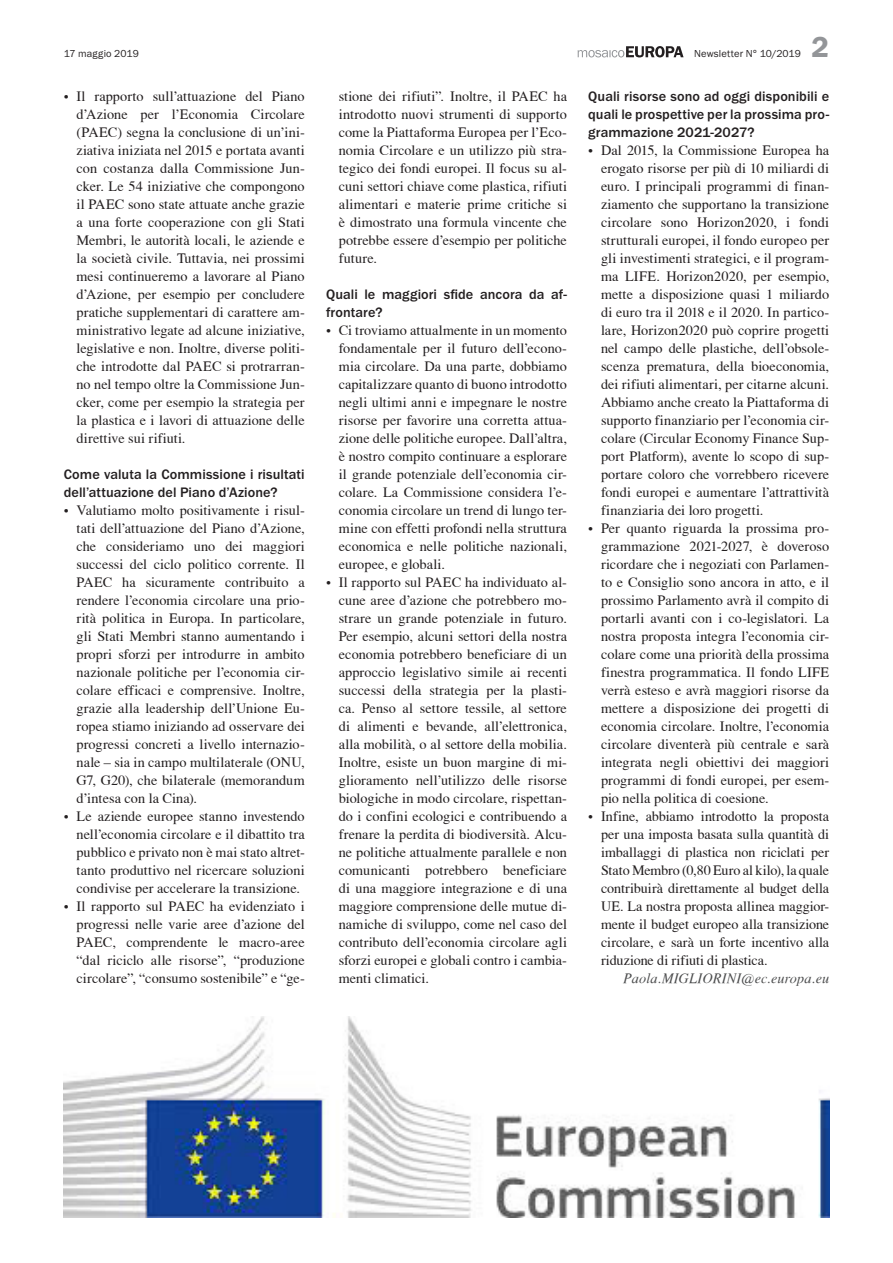
<style>
.page{position:relative;width:893px;height:1263px;background:#fff}
.page>*{position:absolute;margin:0;border:0;box-sizing:border-box;transform-origin:0 0}
.t1{font:600 30px "Franklin Gothic Itc T";color:#939598}
.t2{font:14.25px/18px "T Acc LAD";letter-spacing:.005em;color:#231f20;text-align:justify}
.Interveiw_Frage{font:500 14.25px/18px "Franklin Gothic Itc T";letter-spacing:.005em;color:#231f20}
.Autor{font:14.25px "T Acc LAD Italic";letter-spacing:.005em;color:#4b4c4d}
.t3{font:10.5px "Franklin Gothic Itc T";letter-spacing:.01em;color:#231f20}
</style>
<div class="page">
<svg style="left:578px;top:46px;width:106px;height:11px"></svg>
<img style="left:64px;top:1016px;width:765px;height:201px">
<p class="t3" style="left:64px;top:48px;width:77px">17 maggio 2019</p>
<p class="t3" style="left:694px;top:48px;width:109px">Newsletter N° 10/2019</p>
<h1 class="t1" style="left:812px;top:30px;width:19px">2</h1>
<p class="t2" style="left:77px;top:87px;width:230px;text-indent:-13px">• Il rapporto sull’attuazione del Piano d’Azione per l’Economia Circolare (PAEC) segna la conclusione di un’ini&shy;ziativa iniziata nel 2015 e portata avanti con costanza dalla Commissione Jun&shy;cker. Le 54 iniziative che compongono il PAEC sono state attuate anche grazie a una forte cooperazione con gli Stati Membri, le autorità locali, le aziende e la società civile. Tuttavia, nei prossimi mesi continueremo a lavorare al Piano d’Azione, per esempio per concludere pratiche supplementari di carattere am&shy;ministrativo legate ad alcune iniziative, legislative e non. Inoltre, diverse politi&shy;che introdotte dal PAEC si protrarran&shy;no nel tempo oltre la Commissione Jun&shy;cker, come per esempio la strategia per la plastica e i lavori di attuazione delle direttive sui rifiuti.</p>
<p class="Interveiw_Frage" style="left:64px;top:465px;width:242px">Come valuta la Commissione i risultati dell’attuazione del Piano d’Azione?</p>
<p class="t2" style="left:77px;top:501px;width:230px;text-indent:-13px">• Valutiamo molto positivamente i risul&shy;tati dell’attuazione del Piano d’Azione, che consideriamo uno dei maggiori successi del ciclo politico corrente. Il PAEC ha sicuramente contribuito a rendere l’economia circolare una prio&shy;rità politica in Europa. In particolare, gli Stati Membri stanno aumentando i propri sforzi per introdurre in ambito nazionale politiche per l’economia cir&shy;colare efficaci e comprensive. Inoltre, grazie alla leadership dell’Unione Eu&shy;ropea stiamo iniziando ad osservare dei progressi concreti a livello internazio&shy;nale – sia in campo multilaterale (ONU, G7, G20), che bilaterale (memorandum d’intesa con la Cina).</p>
<p class="t2" style="left:77px;top:807px;width:230px;text-indent:-13px">• Le aziende europee stanno investendo nell’economia circolare e il dibattito tra pubblico e privato non è mai stato altret&shy;tanto produttivo nel ricercare soluzioni condivise per accelerare la transizione.</p>
<p class="t2" style="left:77px;top:897px;width:230px;text-indent:-13px">• Il rapporto sul PAEC ha evidenziato i progressi nelle varie aree d’azione del PAEC, comprendente le macro-aree “dal riciclo alle risorse”, “produzione circolare”, “consumo sostenibile” e “ge-</p>
<p class="t2" style="left:339px;top:87px;width:230px">stione dei rifiuti”. Inoltre, il PAEC ha introdotto nuovi strumenti di supporto come la Piattaforma Europea per l’Eco&shy;nomia Circolare e un utilizzo più stra&shy;tegico dei fondi europei. Il focus su al&shy;cuni settori chiave come plastica, rifiuti alimentari e materie prime critiche si è dimostrato una formula vincente che potrebbe essere d’esempio per politiche future.</p>
<p class="Interveiw_Frage" style="left:326px;top:285px;width:242px">Quali le maggiori sfide ancora da af&shy;frontare?</p>
<p class="t2" style="left:339px;top:321px;width:230px;text-indent:-13px">• Ci troviamo attualmente in un momento fondamentale per il futuro dell’econo&shy;mia circolare. Da una parte, dobbiamo capitalizzare quanto di buono introdotto negli ultimi anni e impegnare le nostre risorse per favorire una corretta attua&shy;zione delle politiche europee. Dall’altra, è nostro compito continuare a esplorare il grande potenziale dell’economia cir&shy;colare. La Commissione considera l’e&shy;conomia circolare un trend di lungo ter&shy;mine con effetti profondi nella struttura economica e nelle politiche nazionali, europee, e globali.</p>
<p class="t2" style="left:339px;top:573px;width:230px;text-indent:-13px">• Il rapporto sul PAEC ha individuato al&shy;cune aree d’azione che potrebbero mo&shy;strare un grande potenziale in futuro.<br>Per esempio, alcuni settori della nostra economia potrebbero beneficiare di un approccio legislativo simile ai recenti successi della strategia per la plasti&shy;ca. Penso al settore tessile, al settore di alimenti e bevande, all’elettronica, alla mobilità, o al settore della mobilia.<br>Inoltre, esiste un buon margine di mi&shy;glioramento nell’utilizzo delle risorse biologiche in modo circolare, rispettan&shy;do i confini ecologici e contribuendo a frenare la perdita di biodiversità. Alcu&shy;ne politiche attualmente parallele e non comunicanti potrebbero beneficiare di una maggiore integrazione e di una maggiore comprensione delle mutue di&shy;namiche di sviluppo, come nel caso del contributo dell’economia circolare agli sforzi europei e globali contro i cambia&shy;menti climatici.</p>
<p class="Interveiw_Frage" style="left:588px;top:87px;width:242px;text-align:justify">Quali risorse sono ad oggi disponibili e quali le prospettive per la prossima pro&shy;grammazione 2021-2027?</p>
<p class="t2" style="left:601px;top:141px;width:230px;text-indent:-13px">• Dal 2015, la Commissione Europea ha erogato risorse per più di 10 miliardi di euro. I principali programmi di finan&shy;ziamento che supportano la transizione circolare sono Horizon2020, i fondi strutturali europei, il fondo europeo per gli investimenti strategici, e il program&shy;ma LIFE. Horizon2020, per esempio, mette a disposizione quasi 1 miliardo di euro tra il 2018 e il 2020. In partico&shy;lare, Horizon2020 può coprire progetti nel campo delle plastiche, dell’obsole&shy;scenza prematura, della bioeconomia, dei rifiuti alimentari, per citarne alcuni.<br>Abbiamo anche creato la Piattaforma di supporto finanziario per l’economia cir&shy;colare (Circular Economy Finance Sup&shy;port Platform), avente lo scopo di sup&shy;portare coloro che vorrebbero ricevere fondi europei e aumentare l’attrattività finanziaria dei loro progetti.</p>
<p class="t2" style="left:601px;top:519px;width:230px;text-indent:-13px">• Per quanto riguarda la prossima pro&shy;grammazione 2021-2027, è doveroso ricordare che i negoziati con Parlamen&shy;to e Consiglio sono ancora in atto, e il prossimo Parlamento avrà il compito di portarli avanti con i co-legislatori. La nostra proposta integra l’economia cir&shy;colare come una priorità della prossima finestra programmatica. Il fondo LIFE verrà esteso e avrà maggiori risorse da mettere a disposizione dei progetti di economia circolare. Inoltre, l’economia circolare diventerà più centrale e sarà integrata negli obiettivi dei maggiori programmi di fondi europei, per esem&shy;pio nella politica di coesione.</p>
<p class="t2" style="left:601px;top:807px;width:230px;text-indent:-13px">• Infine, abbiamo introdotto la proposta per una imposta basata sulla quantità di imballaggi di plastica non riciclati per Stato Membro (0,80 Euro al kilo), la quale contribuirà direttamente al budget della UE. La nostra proposta allinea maggior&shy;mente il budget europeo alla transizione circolare, e sarà un forte incentivo alla riduzione di rifiuti di plastica.</p>
<p class="Autor" style="left:624px;top:970px;width:207px">Paola.MIGLIORINI@ec.europa.eu</p>
</div>
